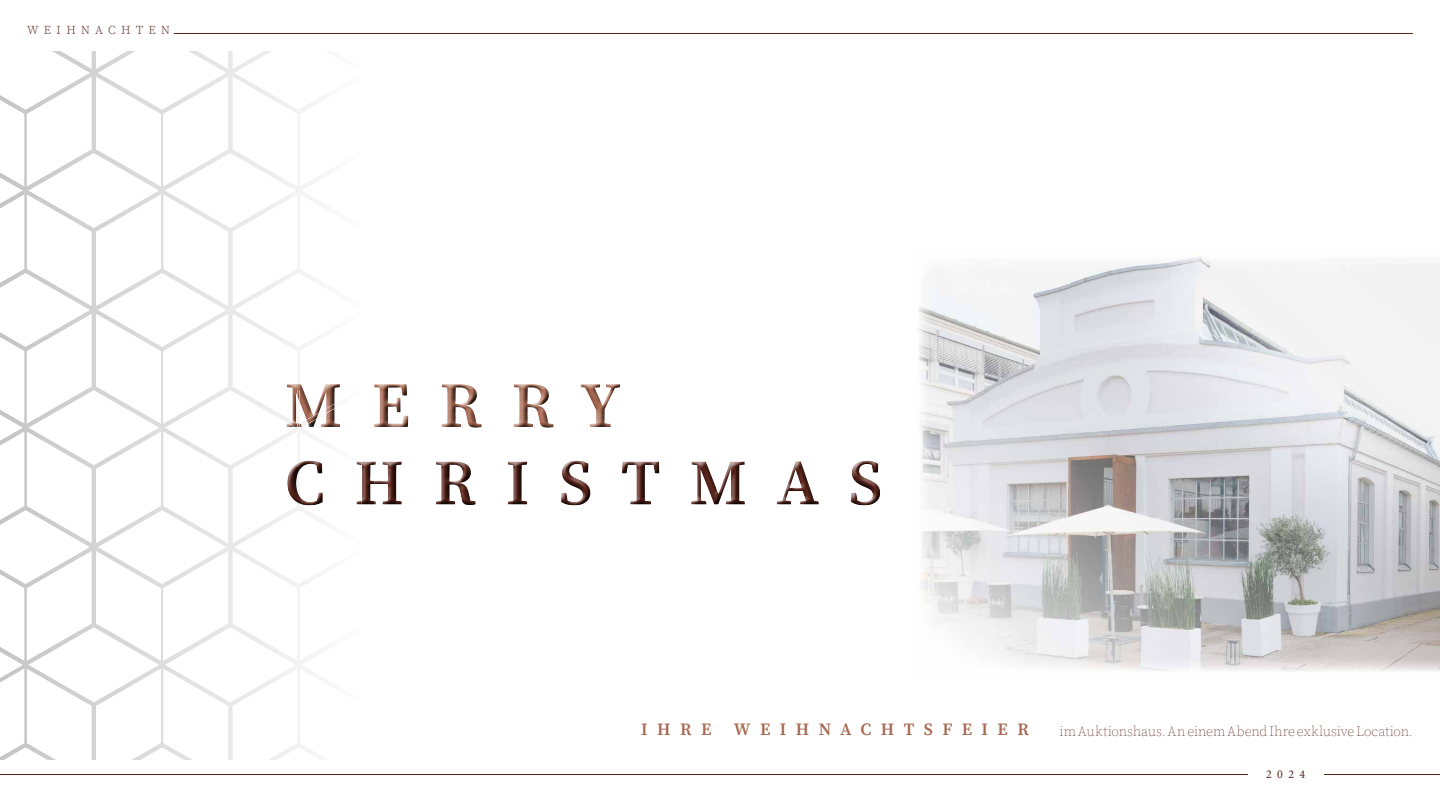
<style>
.page{position:relative;width:1440px;height:810px;background:#fff}
.page>*{position:absolute;margin:0;border:0;box-sizing:border-box;transform-origin:0 0}
.t1{font:600 17.25px "Source Serif Pro";letter-spacing:.55em;color:#a76952}
.t2{font:200 13.95px "Source Serif Pro";letter-spacing:-.005em;color:#58251b}
.t3{font:300 12px "Source Serif Pro";letter-spacing:.45em;color:#58251b}
.t4{font:12px "Minion Pro";color:#58251b}
</style>
<div class="page">
<hr style="left:174px;top:33px;width:1239px;height:1px;background:#58251b">
<hr style="left:0;top:774px;width:1248px;height:1px;background:#58251b">
<hr style="left:1324px;top:774px;width:116px;height:1px;background:#58251b">
<img style="left:375px;top:384px;width:245px;height:44px">
<img style="left:375px;top:460px;width:505px;height:45px">
<svg style="left:0;top:51px;width:361px;height:709px"></svg>
<img style="left:298px;top:460px;width:2px;height:45px">
<img style="left:361px;top:461px;width:14px;height:44px">
<img style="left:918px;top:257px;width:522px;height:415px">
<p class="t3" style="left:27px;top:22px;width:145px">WEIHNACHTEN</p>
<p class="t1" style="left:641px;top:718px;width:72px">IHRE</p>
<p class="t1" style="left:734px;top:718px;width:296px">WEIHNACHTSFEIER</p>
<p class="t2" style="left:1059px;top:722px;width:355px">im Auktionshaus. An einem Abend Ihre exklusive Location.</p>
<p class="t4" style="left:1266px;top:766px;width:41px">2024</p>
</div>
